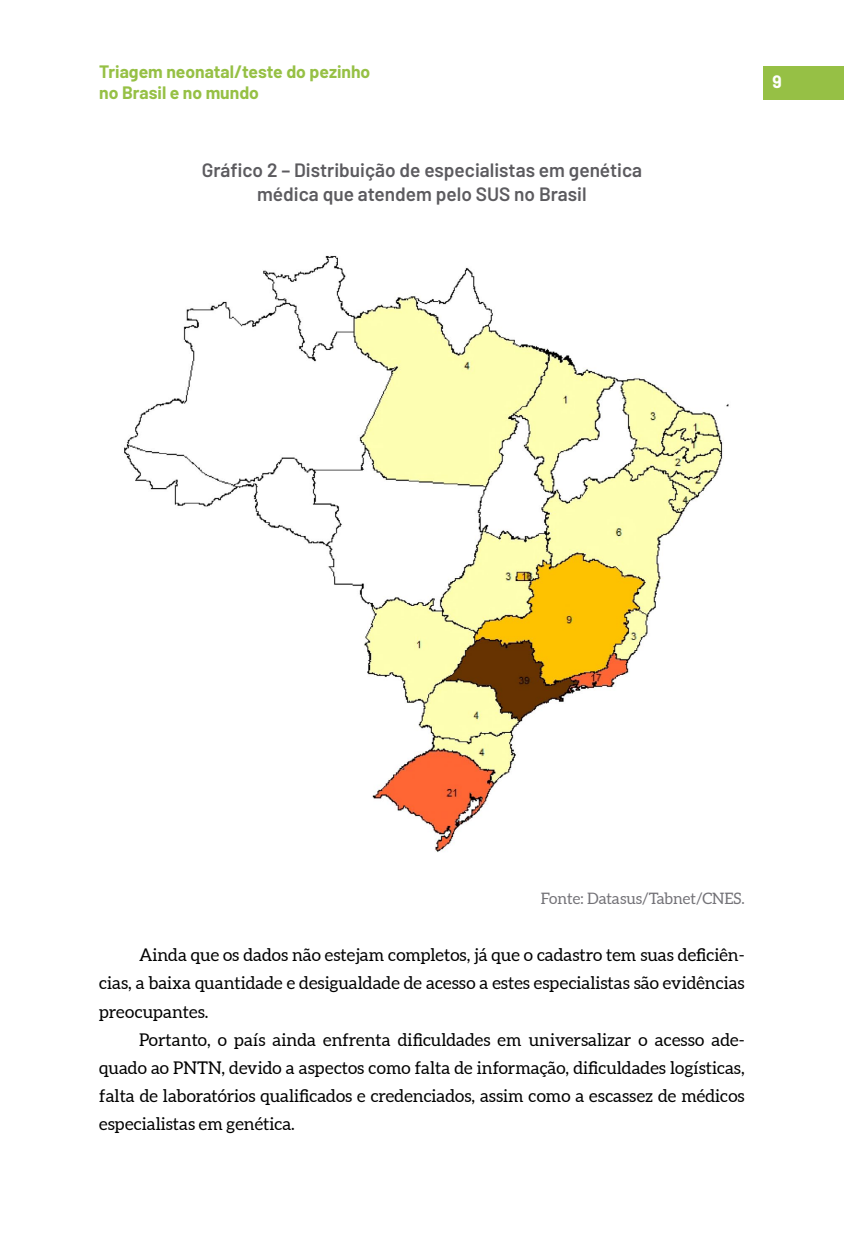
<style>
.page{position:relative;width:844px;height:1241px;background:#fff}
.page>*{position:absolute;margin:0;border:0;box-sizing:border-box;transform-origin:0 0}
.tit-grafico-tabela-i{font:600 19.25px/24.5px "Barlow";color:#5c5b5f;text-align:center}
.txt{font:17.5px/28px "Aleo";color:#000;text-align:justify}
.t1{font:700 17.5px/21px "Barlow";color:#96c045}
.t2{font:700 17.5px "Barlow";color:#fff}
.fonte-nota{font:15.75px "Aleo";color:#737277}
</style>
<div class="page">
<div style="left:763px;top:66px;width:80px;height:34px;background:#96c045"></div>
<img style="left:124px;top:255px;width:605px;height:597px">
<p class="t1" style="left:99px;top:59px;width:272px">Triagem neonatal/teste do pezinho no Brasil e no mundo</p>
<p class="t2" style="left:772px;top:69px;width:11px">9</p>
<p class="tit-grafico-tabela-i" style="left:202px;top:156px;width:441px">Gráfico 2 – Distribuição de especialistas em genética médica que atendem pelo SUS no Brasil</p>
<p class="fonte-nota" style="left:540px;top:888px;width:205px">Fonte: Datasus/Tabnet/CNES.</p>
<p class="txt" style="left:99px;top:941px;width:646px;text-indent:40px">Ainda que os dados não estejam completos, já que o cadastro tem suas deficiên&shy;cias, a baixa quantidade e desigualdade de acesso a estes especialistas são evidências preocupantes.</p>
<p class="txt" style="left:99px;top:1025px;width:646px;text-indent:40px">Portanto, o país ainda enfrenta dificuldades em universalizar o acesso ade&shy;quado ao PNTN, devido a aspectos como falta de informação, dificuldades logísticas, falta de laboratórios qualificados e credenciados, assim como a escassez de médicos especialistas em genética.</p>
</div>
